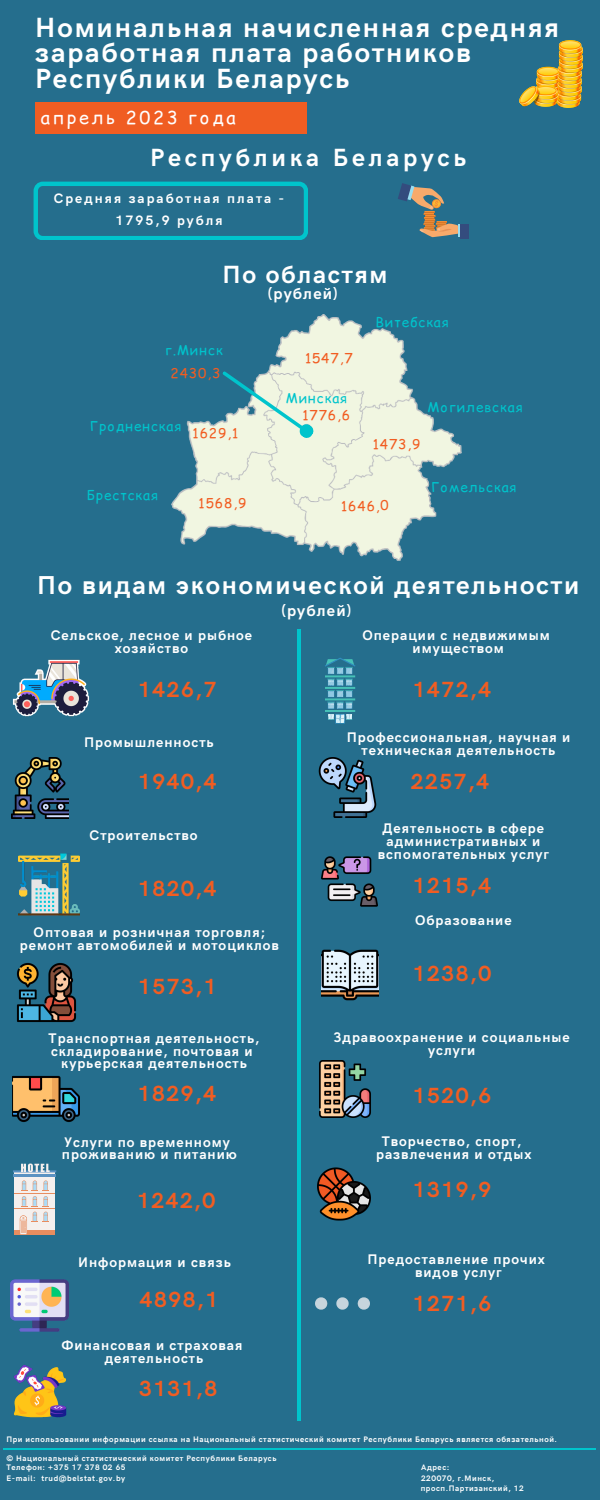
<style>
.page{position:relative;width:600px;height:1500px;background:#256e8d}
.page>*{position:absolute;margin:0;border:0;box-sizing:border-box;transform-origin:0 0}
.t1{font:700 27.9px/25.5px "HK Grotesk";letter-spacing:.07em;color:#fff}
.t2{font:700 26px "HK Grotesk";letter-spacing:.07em;color:#fff}
.t3{font:700 25px "HK Grotesk";letter-spacing:.15em;color:#fff}
.t4{font:700 25px "HK Grotesk";letter-spacing:.07em;color:#fff}
.t5{font:700 22px "HK Grotesk";letter-spacing:.07em;color:#f15d22}
.t6{font:18px "Comic Relief";letter-spacing:.15em;color:#fff}
.t7{font:700 16px "HK Grotesk";letter-spacing:.07em;color:#fff}
.t8{font:700 14px/12.8px "HK Grotesk";letter-spacing:.07em;color:#fff;text-align:center}
.t9{font:700 13.7px/21.8px "HK Grotesk";letter-spacing:.15em;color:#fff;text-align:center}
.t10{font:13.6px "Comic Relief";letter-spacing:.07em;color:#00c4cc}
.t11{font:13.6px "Comic Relief";letter-spacing:.07em;color:#f15d22}
.t12{font:700 8px "HK Grotesk";letter-spacing:.07em;color:#fff}
</style>
<div class="page">
<div style="left:35px;top:102px;width:272px;height:31px;background:#f05d22"></div>
<img style="left:171px;top:314px;width:291px;height:247px">
<svg style="left:222px;top:371px;width:92px;height:68px"></svg>
<img style="left:13px;top:659px;width:76px;height:58px">
<img style="left:11px;top:757px;width:57px;height:61px">
<img style="left:18px;top:854px;width:62px;height:61px">
<img style="left:17px;top:963px;width:59px;height:59px">
<img style="left:12px;top:1076px;width:68px;height:46px">
<div style="left:14px;top:1172px;width:41px;height:63px;background:#f5f0ee"></div>
<div style="left:14px;top:1230px;width:41px;height:5px;background:#e88d5f"></div>
<hr style="left:13px;top:1174px;width:43px;height:2px;background:#5b92c2">
<hr style="left:13px;top:1170px;width:43px;height:2px;background:#5b92c2">
<hr style="left:14px;top:1193px;width:41px;height:1px;background:#e88d5f">
<hr style="left:14px;top:1209px;width:41px;height:1px;background:#e88d5f">
<svg style="left:21px;top:1164px;width:29px;height:8px"></svg>
<svg style="left:20px;top:1181px;width:29px;height:54px"></svg>
<img style="left:10px;top:1279px;width:59px;height:53px">
<img style="left:13px;top:1365px;width:54px;height:53px">
<svg style="left:325px;top:658px;width:30px;height:66px"></svg>
<img style="left:318px;top:757px;width:59px;height:60px">
<img style="left:321px;top:856px;width:56px;height:51px">
<img style="left:321px;top:949px;width:58px;height:52px">
<img style="left:319px;top:1060px;width:52px;height:57px">
<img style="left:318px;top:1168px;width:52px;height:52px">
<img style="left:315px;top:1297px;width:54px;height:13px">
<hr style="left:3px;top:1448px;width:592px;height:1px;background:#00c4cc">
<img style="left:519px;top:40px;width:64px;height:68px">
<svg style="left:34px;top:182px;width:274px;height:58px"></svg>
<svg style="left:398px;top:183px;width:60px;height:54px"></svg>
<hr style="left:458px;top:225px;width:4px;height:12px;background:#98ddf1">
<div style="left:460px;top:225px;width:9px;height:14px;background:#344c7e"></div>
<hr style="left:297px;top:629px;width:4px;height:792px;background:#00c4cc">
<p class="t1" style="left:35px;top:16px;width:526px">Номинальная начисленная средняя заработная плата работников<br>Республики Беларусь</p>
<p class="t6" style="left:41px;top:105px;width:197px">апрель 2023 года</p>
<p class="t3" style="left:150px;top:143px;width:315px">Респ убли ка Беларусь</p>
<p class="t9" style="left:54px;top:188px;width:232px">Средняя заработная п лата -<br>1795,9 рубля</p>
<p class="t4" style="left:223px;top:261px;width:166px">По областям</p>
<p class="t7" style="left:268px;top:285px;width:71px">(рублей)</p>
<p class="t10" style="left:165px;top:340px;width:59px">г.Минск</p>
<p class="t11" style="left:170px;top:363px;width:51px">2430,3</p>
<p class="t10" style="left:90px;top:417px;width:93px">Гродненская</p>
<p class="t11" style="left:193px;top:423px;width:47px">1629,1</p>
<p class="t10" style="left:87px;top:485px;width:73px">Брестская</p>
<p class="t11" style="left:199px;top:494px;width:49px">1568,9</p>
<p class="t11" style="left:305px;top:348px;width:49px">1547,7</p>
<p class="t10" style="left:286px;top:388px;width:63px">Минская</p>
<p class="t11" style="left:302px;top:405px;width:49px">1776,6</p>
<p class="t10" style="left:375px;top:312px;width:75px">Витебская</p>
<p class="t10" style="left:427px;top:397px;width:97px">Могилевская</p>
<p class="t11" style="left:373px;top:434px;width:49px">1473,9</p>
<p class="t10" style="left:431px;top:477px;width:87px">Гомельская</p>
<p class="t11" style="left:341px;top:496px;width:49px;rotate:-1deg">1646,0</p>
<p class="t2" style="left:37px;top:571px;width:540px">По видам экономической деятельности</p>
<p class="t7" style="left:282px;top:601px;width:71px">(рублей)</p>
<p class="t8" style="left:51px;top:630px;width:203px">Сельское, лесное и рыбное</p>
<p class="t8" style="left:115px;top:643px;width:75px">хозяйство</p>
<p class="t5" style="left:138px;top:677px;width:80px">1426,7</p>
<p class="t8" style="left:84px;top:736px;width:130px">Промы шленность</p>
<p class="t5" style="left:138px;top:769px;width:80px">1940,4</p>
<p class="t8" style="left:90px;top:829px;width:110px">Строительство</p>
<p class="t5" style="left:138px;top:876px;width:80px">1820,4</p>
<p class="t8" style="left:20px;top:927px;width:259px">Оптовая и розничная торговля; ремонт автомобилей и мотоциклов</p>
<p class="t5" style="left:138px;top:974px;width:80px">1573,1</p>
<p class="t8" style="left:49px;top:1032px;width:212px;text-align:left">Транспортная деятельность, складирование, почтовая и</p>
<p class="t8" style="left:61px;top:1058px;width:186px">курьерская деятельность</p>
<p class="t5" style="left:138px;top:1081px;width:80px">1829,4</p>
<p class="t8" style="left:65px;top:1136px;width:167px">Услуги по временному</p>
<p class="t8" style="left:62px;top:1149px;width:173px">проживанию и питанию</p>
<p class="t5" style="left:137px;top:1188px;width:80px">1242,0</p>
<p class="t8" style="left:78px;top:1257px;width:153px">Информация и связь</p>
<p class="t5" style="left:140px;top:1287px;width:80px">4898,1</p>
<p class="t8" style="left:61px;top:1340px;width:182px">Финансовая и страховая</p>
<p class="t8" style="left:105px;top:1353px;width:99px">деятельность</p>
<p class="t5" style="left:139px;top:1376px;width:80px">3131,8</p>
<p class="t8" style="left:362px;top:630px;width:189px">Операции с недвижимым</p>
<p class="t8" style="left:413px;top:643px;width:93px">имуществом</p>
<p class="t5" style="left:413px;top:677px;width:80px">1472,4</p>
<p class="t8" style="left:347px;top:731px;width:223px">Профессиональная, научная и техническая деятельность</p>
<p class="t5" style="left:411px;top:769px;width:80px">2257,4</p>
<p class="t8" style="left:378px;top:823px;width:172px">Деятельность в сфере административных и вспомогательных услуг</p>
<p class="t5" style="left:413px;top:873px;width:80px">1215,4</p>
<p class="t8" style="left:415px;top:915px;width:98px">Образование</p>
<p class="t5" style="left:413px;top:961px;width:80px">1238,0</p>
<p class="t8" style="left:334px;top:1031px;width:237px">Здравоохранение и социальные услуги</p>
<p class="t5" style="left:413px;top:1083px;width:80px">1520,6</p>
<p class="t8" style="left:382px;top:1136px;width:141px">Творчество, спорт,</p>
<p class="t8" style="left:376px;top:1148px;width:157px">развлечения и отдых</p>
<p class="t5" style="left:413px;top:1178px;width:80px">1319,9</p>
<p class="t8" style="left:367px;top:1253px;width:179px">Предоставление прочих</p>
<p class="t8" style="left:415px;top:1266px;width:87px">видов услуг</p>
<p class="t5" style="left:413px;top:1292px;width:80px">1271,6</p>
<p class="t12" style="left:6px;top:1435px;width:552px">При использовании информации ссылка на Национальны й статистический комитет Республики Беларусь является обязательной.</p>
<p class="t12" style="left:6px;top:1453px;width:271px">© Национальны й статистический комитет Республики Беларусь</p>
<p class="t12" style="left:6px;top:1463px;width:121px">Телефон: +375 17 378 02 65</p>
<p class="t12" style="left:421px;top:1463px;width:30px">Адрес:</p>
<p class="t12" style="left:6px;top:1473px;width:120px">E-mail: trud@belstat.gov.by</p>
<p class="t12" style="left:421px;top:1473px;width:75px">220070, г.Минск,</p>
<p class="t12" style="left:421px;top:1484px;width:105px">просп.Партизанский, 12</p>
</div>
